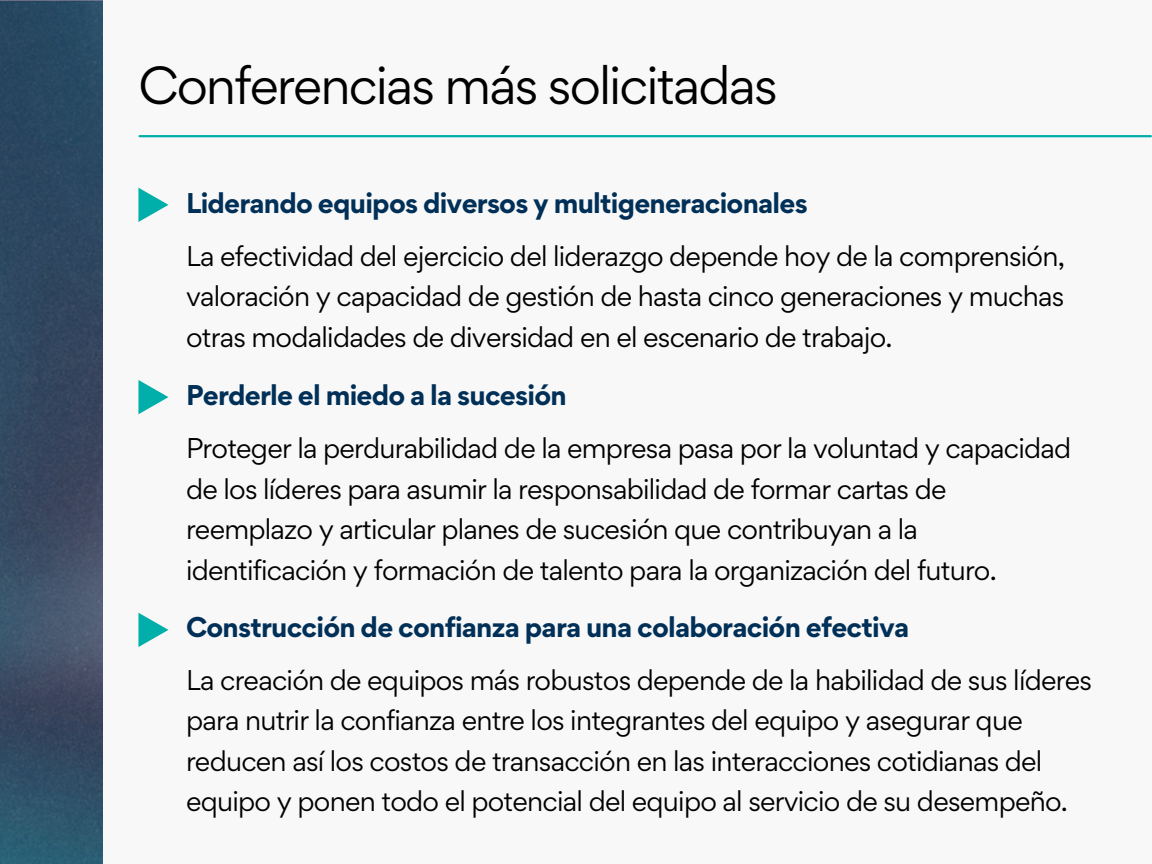
<style>
.page{position:relative;width:1152px;height:864px;background:#f8f8f8}
.page>*{position:absolute;margin:0;border:0;box-sizing:border-box;transform-origin:0 0}
.t1{font:48px "Gordita";letter-spacing:-.04em;color:#000}
.t2{font:25.5px/40.5px "Gordita";letter-spacing:-.03em;color:#000}
.t3{font:700 25.5px "Gordita";letter-spacing:-.03em;color:#003057}
</style>
<div class="page">
<img style="left:0;top:0;width:102px;height:864px">
<hr style="left:140px;top:135px;width:1011px;height:2px;background:#00afaa">
<svg style="left:138px;top:188px;width:30px;height:34px"></svg>
<svg style="left:138px;top:380px;width:30px;height:34px"></svg>
<svg style="left:138px;top:613px;width:30px;height:34px"></svg>
<p class="t1" style="left:138px;top:53px;width:641px">Conferencias más solicitadas</p>
<p class="t3" style="left:186px;top:186px;width:623px">Liderando equipos diversos y multigeneracionales</p>
<p class="t2" style="left:186px;top:235px;width:881px;text-align:justify">La efectividad del ejercicio del liderazgo depende hoy de la comprensión, valoración y capacidad de gestión de hasta cinco generaciones y muchas otras modalidades de diversidad en el escenario de trabajo.</p>
<p class="t3" style="left:186px;top:378px;width:382px">Perderle el miedo a la sucesión</p>
<h2 class="t2" style="left:186px;top:428px;width:887px">Proteger la perdurabilidad de la empresa pasa por la voluntad y capacidad de los líderes para asumir la responsabilidad de formar cartas de reemplazo y articular planes de sucesión que contribuyan a la identificación y formación de talento para la organización del futuro.</h2>
<p class="t3" style="left:186px;top:610px;width:725px">Construcción de confianza para una colaboración efectiva</p>
<h2 class="t2" style="left:186px;top:659px;width:907px">La creación de equipos más robustos depende de la habilidad de sus líderes para nutrir la confianza entre los integrantes del equipo y asegurar que reducen así los costos de transacción en las interacciones cotidianas del equipo y ponen todo el potencial del equipo al servicio de su desempeño.</h2>
</div>
